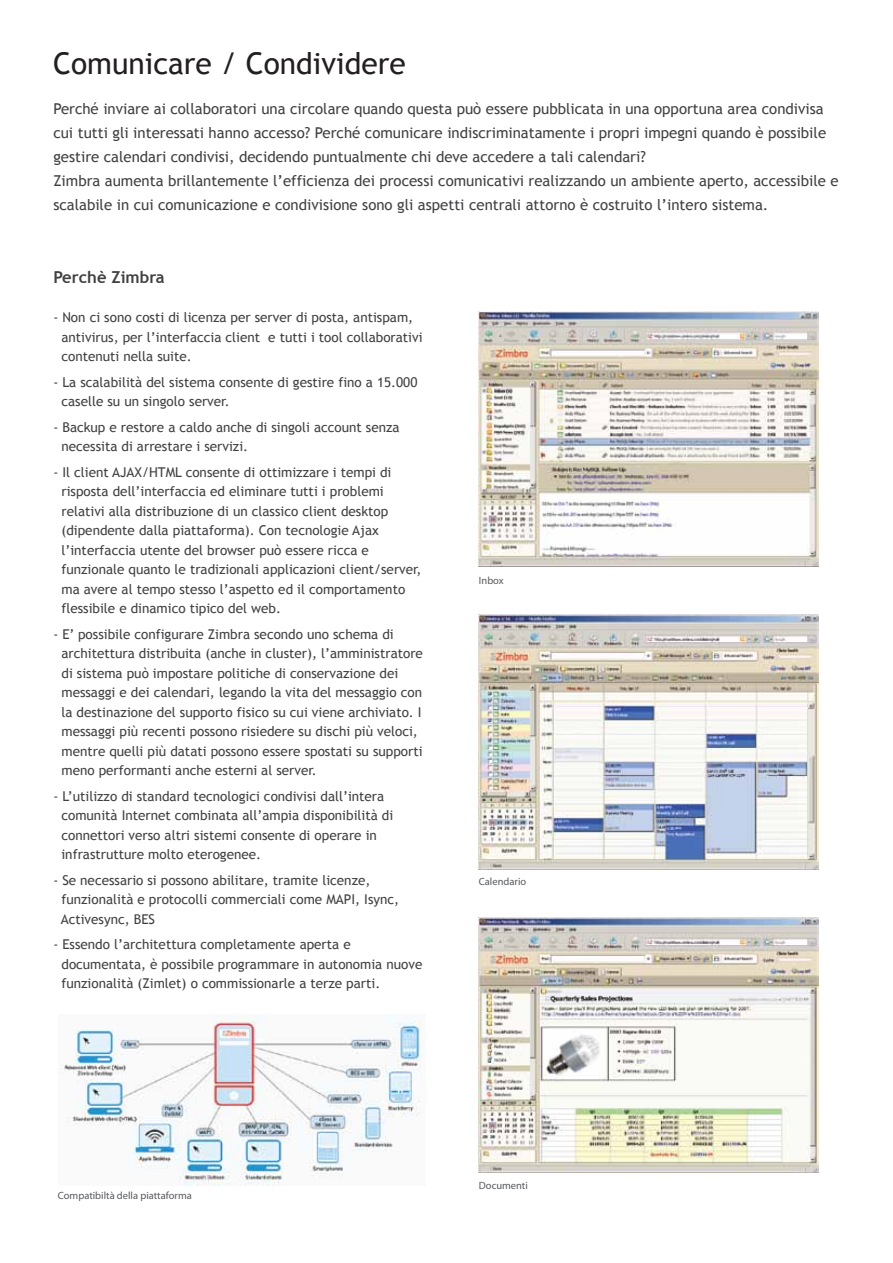
<style>
.page{position:relative;width:893px;height:1263px;background:#fff}
.page>*{position:absolute;margin:0;border:0;box-sizing:border-box;transform-origin:0 0}
.t1{font:30px "Trebuchet MS";color:#231f20}
.t2{font:700 16.5px "Trebuchet MS";color:#414042}
.t3{font:15px/24px "Trebuchet MS";color:#414042}
.t4{font:13.5px/19.5px "Trebuchet MS";color:#414042}
.t5{font:10.5px "Myriad Pro";color:#58595b}
</style>
<div class="page">
<img style="left:58px;top:1014px;width:363px;height:171px">
<img style="left:479px;top:614px;width:340px;height:255px">
<img style="left:479px;top:917px;width:340px;height:255px">
<img style="left:479px;top:312px;width:340px;height:255px">
<h1 class="t1" style="left:53px;top:46px;width:354px">Comunicare / Condividere</h1>
<p class="t3" style="left:53px;top:97px;width:787px">Perché inviare ai collaboratori una circolare quando questa può essere pubblicata in una opportuna area condivisa cui tutti gli interessati hanno accesso? Perché comunicare indiscriminatamente i propri impegni quando è possibile gestire calendari condivisi, decidendo puntualmente chi deve accedere a tali calendari?<br>Zimbra aumenta brillantemente l’efficienza dei processi comunicativi realizzando un ambiente aperto, accessibile e scalabile in cui comunicazione e condivisione sono gli aspetti centrali attorno è costruito l’intero sistema.</p>
<p class="t2" style="left:53px;top:267px;width:113px">Perchè Zimbra</p>
<p class="t4" style="left:61px;top:308px;width:363px;text-indent:-8px">- Non ci sono costi di licenza per server di posta, antispam, antivirus, per l’interfaccia client e tutti i tool collaborativi contenuti nella suite.</p>
<p class="t4" style="left:61px;top:372px;width:357px;text-indent:-8px">- La scalabilità del sistema consente di gestire fino a 15.000 caselle su un singolo server.</p>
<p class="t4" style="left:61px;top:417px;width:340px;text-indent:-8px">- Backup e restore a caldo anche di singoli account senza necessita di arrestare i servizi.</p>
<p class="t4" style="left:61px;top:462px;width:361px;text-indent:-8px">- Il client AJAX/HTML consente di ottimizzare i tempi di risposta dell’interfaccia ed eliminare tutti i problemi relativi alla distribuzione di un classico client desktop (dipendente dalla piattaforma). Con tecnologie Ajax l’interfaccia utente del browser può essere ricca e funzionale quanto le tradizionali applicazioni client/server, ma avere al tempo stesso l’aspetto ed il comportamento flessibile e dinamico tipico del web.</p>
<p class="t4" style="left:61px;top:624px;width:363px;text-indent:-8px">- E’ possibile configurare Zimbra secondo uno schema di architettura distribuita (anche in cluster), l’amministratore di sistema può impostare politiche di conservazione dei messaggi e dei calendari, legando la vita del messaggio con la destinazione del supporto fisico su cui viene archiviato. I messaggi più recenti possono risiedere su dischi più veloci, mentre quelli più datati possono essere spostati su supporti meno performanti anche esterni al server.</p>
<p class="t4" style="left:61px;top:786px;width:333px;text-indent:-8px">- L’utilizzo di standard tecnologici condivisi dall’intera comunità Internet combinata all’ampia disponibilità di connettori verso altri sistemi consente di operare in infrastrutture molto eterogenee.</p>
<p class="t4" style="left:61px;top:870px;width:340px;text-indent:-7px">- Se necessario si possono abilitare, tramite licenze, funzionalità e protocolli commerciali come MAPI, Isync,<br>Activesync, BES</p>
<p class="t4" style="left:61px;top:935px;width:362px;text-indent:-8px">- Essendo l’architettura completamente aperta e documentata, è possibile programmare in autonomia nuove funzionalità (Zimlet) o commissionarle a terze parti.</p>
<p class="t5" style="left:479px;top:574px;width:26px">Inbox</p>
<p class="t5" style="left:479px;top:875px;width:49px">Calendario</p>
<p class="t5" style="left:58px;top:1189px;width:135px">Compatibiltà della piattaforma</p>
<p class="t5" style="left:479px;top:1179px;width:51px">Documenti</p>
</div>
